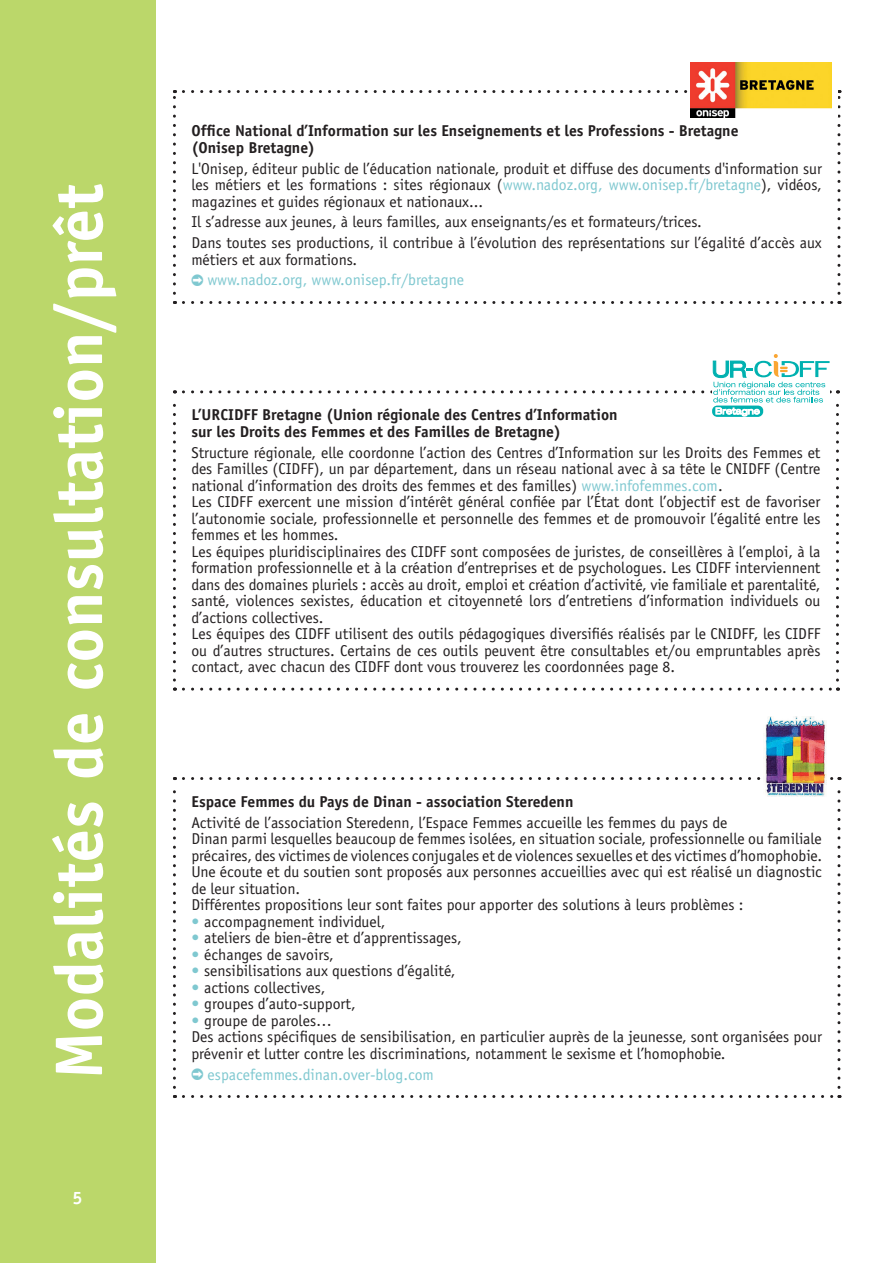
<style>
.page{position:relative;width:893px;height:1263px;background:#fff}
.page>*{position:absolute;margin:0;border:0;box-sizing:border-box;transform-origin:0 0}
.onglet{font:700 67.5px "Officina Sans Std";color:#fff}
.t1{font:700 18px "Officina Sans Std";color:#fff}
.texte_courant{font:15.75px/16.5px "Officina Sans Std";color:#231f20;text-align:justify}
.texte_courant_epacem{font:15.75px/16.5px "Officina Sans Std";color:#231f20;text-align:justify}
.etablissement{font:700 15.75px/16.5px "Officina Sans Std";color:#231f20}
.texte_courant-2{font:700 15.75px/16.5px "Officina Sans Std";color:#231f20}
.texte_courant-3{font:15.75px "Officina Sans Std";color:#7fc8d0}
.s1{color:#7fc8d0}
</style>
<div class="page">
<div style="left:0;top:0;width:155px;height:1263px;background:#bbd76a"></div>
<svg style="left:173px;top:90px;width:3px;height:203px"></svg>
<svg style="left:183px;top:301px;width:657px;height:3px"></svg>
<svg style="left:173px;top:390px;width:3px;height:290px"></svg>
<svg style="left:183px;top:688px;width:655px;height:3px"></svg>
<svg style="left:173px;top:777px;width:3px;height:310px"></svg>
<svg style="left:183px;top:1095px;width:657px;height:3px"></svg>
<img style="left:690px;top:63px;width:142px;height:27px">
<svg style="left:183px;top:354px;width:656px;height:326px"></svg>
<img style="left:764px;top:716px;width:63px;height:61px">
<svg style="left:183px;top:90px;width:657px;height:203px"></svg>
<svg style="left:183px;top:777px;width:657px;height:310px"></svg>
<p class="onglet" style="left:37px;top:1079px;width:896px;rotate:-90deg">Modalités de consultation/prêt</p>
<p class="t1" style="left:73px;top:1186px;width:12px">5</p>
<p class="texte_courant-2" style="left:191px;top:123px;width:549px">Office National d’Information sur les Enseignements et les Professions - Bretagne (Onisep Bretagne)</p>
<p class="texte_courant_epacem" style="left:191px;top:160px;width:632px">L'Onisep, éditeur public de l’éducation nationale, produit et diffuse des documents d'information sur les métiers et les formations : sites régionaux (<span class="s1">www.nadoz.org, www.onisep.fr/bretagne</span>), vidéos, magazines et guides régionaux et nationaux...</p>
<p class="texte_courant_epacem" style="left:191px;top:214px;width:512px">Il s’adresse aux jeunes, à leurs familles, aux enseignants/es et formateurs/trices.</p>
<p class="texte_courant_epacem" style="left:191px;top:235px;width:632px">Dans toutes ses productions, il contribue à l’évolution des représentations sur l’égalité d’accès aux métiers et aux formations.</p>
<p class="texte_courant-3" style="left:207px;top:271px;width:258px">www.nadoz.org, www.onisep.fr/bretagne</p>
<p class="etablissement" style="left:191px;top:406px;width:428px">L’URCIDFF Bretagne (Union régionale des Centres d’Information sur les Droits des Femmes et des Familles de Bretagne)</p>
<p class="texte_courant" style="left:191px;top:444px;width:631px">Structure régionale, elle coordonne l’action des Centres d’Information sur les Droits des Femmes et des Familles (CIDFF), un par département, dans un réseau national avec à sa tête le CNIDFF (Centre national d’information des droits des femmes et des familles) <span class="s1">www.infofemmes.com</span>.</p>
<p class="texte_courant" style="left:191px;top:493px;width:631px">Les CIDFF exercent une mission d’intérêt général confiée par l’État dont l’objectif est de favoriser l’autonomie sociale, professionnelle et personnelle des femmes et de promouvoir l’égalité entre les femmes et les hommes.</p>
<p class="texte_courant" style="left:191px;top:543px;width:631px">Les équipes pluridisciplinaires des CIDFF sont composées de juristes, de conseillères à l’emploi, à la formation professionnelle et à la création d’entreprises et de psychologues. Les CIDFF interviennent dans des domaines pluriels : accès au droit, emploi et création d’activité, vie familiale et parentalité, santé, violences sexistes, éducation et citoyenneté lors d’entretiens d’information individuels ou d’actions collectives.</p>
<p class="texte_courant" style="left:191px;top:625px;width:631px">Les équipes des CIDFF utilisent des outils pédagogiques diversifiés réalisés par le CNIDFF, les CIDFF ou d’autres structures. Certains de ces outils peuvent être consultables et/ou empruntables après contact, avec chacun des CIDFF dont vous trouverez les coordonnées page 8.</p>
<p class="etablissement" style="left:191px;top:793px;width:384px">Espace Femmes du Pays de Dinan - association Steredenn</p>
<p class="texte_courant" style="left:191px;top:814px;width:537px">Activité de l’association Steredenn, l’Espace Femmes accueille les femmes du pays de</p>
<p class="texte_courant" style="left:191px;top:831px;width:632px">Dinan parmi lesquelles beaucoup de femmes isolées, en situation sociale, professionnelle ou familiale précaires, des victimes de violences conjugales et de violences sexuelles et des victimes d’homophobie.</p>
<p class="texte_courant" style="left:191px;top:864px;width:632px">Une écoute et du soutien sont proposés aux personnes accueillies avec qui est réalisé un diagnostic de leur situation.</p>
<p class="texte_courant" style="left:191px;top:897px;width:553px">Différentes propositions leur sont faites pour apporter des solutions à leurs problèmes :</p>
<p class="texte_courant" style="left:191px;top:913px;width:196px"><span class="s1">•</span> accompagnement individuel,</p>
<p class="texte_courant" style="left:191px;top:930px;width:272px"><span class="s1">•</span> ateliers de bien-être et d’apprentissages,</p>
<p class="texte_courant" style="left:191px;top:946px;width:144px"><span class="s1">•</span> échanges de savoirs,</p>
<p class="texte_courant" style="left:191px;top:963px;width:265px"><span class="s1">•</span> sensibilisations aux questions d’égalité,</p>
<p class="texte_courant" style="left:191px;top:979px;width:135px"><span class="s1">•</span> actions collectives,</p>
<p class="texte_courant" style="left:191px;top:996px;width:166px"><span class="s1">•</span> groupes d’auto-support,</p>
<p class="texte_courant" style="left:191px;top:1012px;width:142px"><span class="s1">•</span> groupe de paroles…</p>
<p class="texte_courant" style="left:191px;top:1029px;width:632px">Des actions spécifiques de sensibilisation, en particulier auprès de la jeunesse, sont organisées pour prévenir et lutter contre les discriminations, notamment le sexisme et l’homophobie.</p>
<p class="texte_courant-3" style="left:208px;top:1066px;width:228px">espacefemmes.dinan.over-blog.com</p>
</div>
